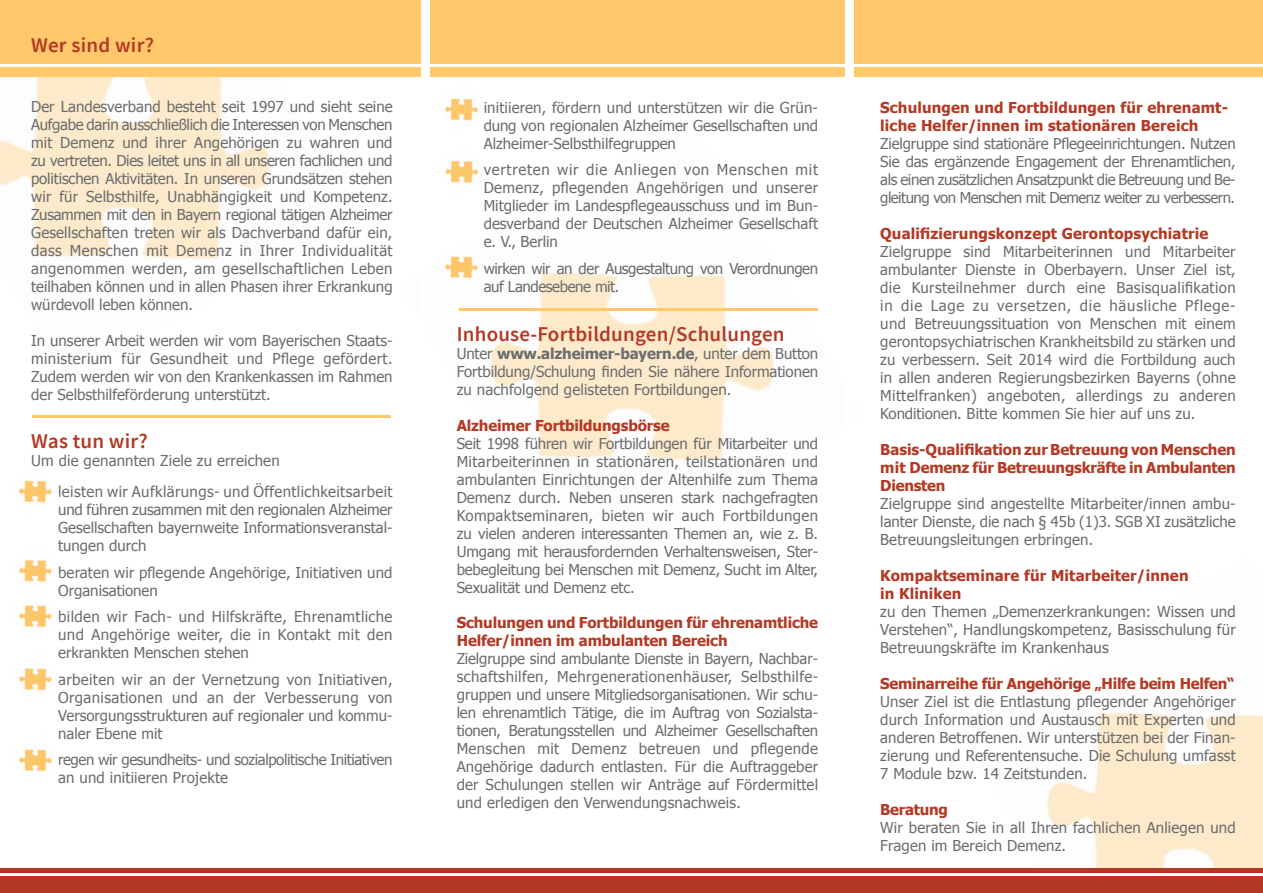
<style>
.page{position:relative;width:1263px;height:893px;background:#fff}
.page>*{position:absolute;margin:0;border:0;box-sizing:border-box;transform-origin:0 0}
.t1{font:600 21px "Source Sans Pro";letter-spacing:.01em;color:#b43924}
.t2{font:15px/18px "Tahoma";color:#6c6d70;text-align:justify}
.t3{font:700 15px/18px "Tahoma";letter-spacing:-.01em;color:#b43924}
.t4{font:700 15px/18px "Tahoma";letter-spacing:.01em;color:#b43924}
.t5{font:15px/18px "Tahoma";letter-spacing:-.025em;color:#6c6d70}
.s1{font-weight:700}
</style>
<div class="page">
<img style="left:1047px;top:712px;width:216px;height:156px">
<img style="left:614px;top:277px;width:204px;height:184px">
<img style="left:459px;top:277px;width:155px;height:181px">
<img style="left:541px;top:272px;width:183px;height:5px">
<img style="left:0;top:77px;width:271px;height:183px">
<img style="left:0;top:77px;width:141px;height:4px">
<img style="left:0;top:169px;width:110px;height:91px">
<div style="left:0;top:0;width:1263px;height:77px;background:#fec86b"></div>
<div style="left:845px;top:0;width:9px;height:893px;background:#fff"></div>
<div style="left:422px;top:0;width:8px;height:893px;background:#fff"></div>
<hr style="left:0;top:65px;width:1263px;height:2px;background:#fff">
<hr style="left:32px;top:415px;width:358px;height:3px;background:#fec86b">
<hr style="left:459px;top:308px;width:358px;height:2px;background:#fec86b">
<div style="left:0;top:868px;width:1263px;height:25px;background:#b43924"></div>
<hr style="left:0;top:874px;width:1263px;height:2px;background:#fff">
<img style="left:445px;top:98px;width:33px;height:23px">
<svg style="left:455px;top:103px;width:11px;height:11px"></svg>
<img style="left:445px;top:160px;width:34px;height:23px">
<svg style="left:458px;top:168px;width:6px;height:7px"></svg>
<img style="left:445px;top:255px;width:39px;height:37px">
<svg style="left:458px;top:266px;width:5px;height:8px"></svg>
<img style="left:18px;top:480px;width:34px;height:23px">
<svg style="left:32px;top:490px;width:6px;height:7px"></svg>
<img style="left:19px;top:559px;width:33px;height:23px">
<svg style="left:32px;top:570px;width:6px;height:8px"></svg>
<img style="left:19px;top:605px;width:33px;height:23px">
<svg style="left:32px;top:615px;width:6px;height:7px"></svg>
<img style="left:19px;top:668px;width:40px;height:23px">
<svg style="left:32px;top:677px;width:6px;height:8px"></svg>
<img style="left:19px;top:749px;width:33px;height:23px">
<svg style="left:32px;top:758px;width:6px;height:7px"></svg>
<h1 class="t1" style="left:31px;top:32px;width:124px">Wer sind wir?</h1>
<p class="t2" style="left:31px;top:97px;width:363px">Der Landesverband besteht seit 1997 und sieht seine Aufgabe darin ausschließlich die Interessen von Menschen mit Demenz und ihrer Angehörigen zu wahren und zu vertreten. Dies leitet uns in all unseren fachlichen und politischen Aktivitäten. In unseren Grundsätzen stehen wir für Selbsthilfe, Unabhängigkeit und Kompetenz.<br>Zusammen mit den in Bayern regional tätigen Alzheimer Gesellschaften treten wir als Dachverband dafür ein, dass Menschen mit Demenz in Ihrer Individualität angenommen werden, am gesellschaftlichen Leben teilhaben können und in allen Phasen ihrer Erkrankung würdevoll leben können.</p>
<p class="t2" style="left:31px;top:331px;width:363px">In unserer Arbeit werden wir vom Bayerischen Staats&shy;ministerium für Gesundheit und Pflege gefördert.<br>Zudem werden wir von den Krankenkassen im Rahmen der Selbsthilfeförderung unterstützt.</p>
<h1 class="t1" style="left:31px;top:428px;width:118px">Was tun wir?</h1>
<p class="t2" style="left:31px;top:451px;width:250px">Um die genannten Ziele zu erreichen</p>
<p class="t2" style="left:58px;top:482px;width:336px;text-indent:-27px">• leisten wir Aufklärungs- und Öffentlichkeitsarbeit und führen zusammen mit den regionalen Alzheimer Gesellschaften bayernweite Informationsveranstal&shy;tungen durch</p>
<p class="t2" style="left:58px;top:562px;width:336px;text-indent:-27px">• beraten wir pflegende Angehörige, Initiativen und<br>Organisationen</p>
<p class="t2" style="left:58px;top:607px;width:336px;text-indent:-27px">• bilden wir Fach- und Hilfskräfte, Ehrenamtliche und Angehörige weiter, die in Kontakt mit den erkrankten Menschen stehen</p>
<p class="t2" style="left:58px;top:669px;width:336px;text-indent:-27px">• arbeiten wir an der Vernetzung von Initiativen, Organisationen und an der Verbesserung von Versorgungsstrukturen auf regionaler und kommu&shy;naler Ebene mit</p>
<p class="t5" style="left:58px;top:750px;width:336px;text-indent:-27px">• regen wir gesundheits- und sozialpolitische Initiativen an und initiieren Projekte</p>
<p class="t2" style="left:484px;top:97px;width:336px;text-indent:-27px">• initiieren, fördern und unterstützen wir die Grün&shy;dung von regionalen Alzheimer Gesellschaften und Alzheimer-Selbsthilfegruppen</p>
<p class="t2" style="left:484px;top:160px;width:336px;text-indent:-27px">• vertreten wir die Anliegen von Menschen mit Demenz, pflegenden Angehörigen und unserer Mitglieder im Landespflegeausschuss und im Bun&shy;desverband der Deutschen Alzheimer Gesellschaft e. V., Berlin</p>
<p class="t5" style="left:484px;top:258px;width:336px;text-indent:-27px">• wirken wir an der Ausgestaltung von Verordnungen auf Landesebene mit.</p>
<h1 class="t1" style="left:457px;top:321px;width:329px">Inhouse-Fortbildungen/Schulungen</h1>
<p class="t2" style="left:457px;top:344px;width:363px">Unter <span class="s1">www.alzheimer-bayern.de</span>, unter dem Button Fortbildung/Schulung finden Sie nähere Informationen zu nachfolgend gelisteten Fortbildungen.</p>
<p class="t3" style="left:457px;top:416px;width:214px">Alzheimer Fortbildungsbörse</p>
<p class="t2" style="left:457px;top:434px;width:363px">Seit 1998 führen wir Fortbildungen für Mitarbeiter und Mitarbeiterinnen in stationären, teilstationären und ambulanten Einrichtungen der Altenhilfe zum Thema Demenz durch. Neben unseren stark nachgefragten Kompaktseminaren, bieten wir auch Fortbildungen zu vielen anderen interessanten Themen an, wie z. B.<br>Umgang mit herausfordernden Verhaltensweisen, Ster&shy;bebegleitung bei Menschen mit Demenz, Sucht im Alter, Sexualität und Demenz etc.</p>
<p class="t3" style="left:457px;top:613px;width:363px">Schulungen und Fortbildungen für ehrenamtliche<br>Helfer/innen im ambulanten Bereich</p>
<p class="t2" style="left:457px;top:649px;width:363px">Zielgruppe sind ambulante Dienste in Bayern, Nachbar&shy;schaftshilfen, Mehrgenerationenhäuser, Selbsthilfe&shy;gruppen und unsere Mitgliedsorganisationen. Wir schu&shy;len ehrenamtlich Tätige, die im Auftrag von Sozialsta&shy;tionen, Beratungsstellen und Alzheimer Gesellschaften Menschen mit Demenz betreuen und pflegende Angehörige dadurch entlasten. Für die Auftraggeber der Schulungen stellen wir Anträge auf Fördermittel und erledigen den Verwendungsnachweis.</p>
<p class="t4" style="left:880px;top:97px;width:349px">Schulungen und Fortbildungen für ehrenamt&shy;liche Helfer/innen im stationären Bereich</p>
<p class="t2" style="left:880px;top:133px;width:357px">Zielgruppe sind stationäre Pflegeeinrichtungen. Nutzen Sie das ergänzende Engagement der Ehrenamtlichen, als einen zusätzlichen Ansatzpunkt die Betreuung und Be&shy;gleitung von Menschen mit Demenz weiter zu verbessern.</p>
<p class="t4" style="left:880px;top:223px;width:330px">Qualifizierungskonzept Gerontopsychiatrie</p>
<p class="t2" style="left:880px;top:241px;width:357px">Zielgruppe sind Mitarbeiterinnen und Mitarbeiter ambulanter Dienste in Oberbayern. Unser Ziel ist, die Kursteilnehmer durch eine Basisqualifikation in die Lage zu versetzen, die häusliche Pflege&shy;und Betreuungssituation von Menschen mit einem gerontopsychiatrischen Krankheitsbild zu stärken und zu verbessern. Seit 2014 wird die Fortbildung auch in allen anderen Regierungsbezirken Bayerns (ohne Mittelfranken) angeboten, allerdings zu anderen Konditionen. Bitte kommen Sie hier auf uns zu.</p>
<p class="t3" style="left:880px;top:439px;width:357px;text-align:justify">Basis-Qualifikation zur Betreuung von Menschen mit Demenz für Betreuungskräfte in Ambulanten Diensten</p>
<p class="t2" style="left:880px;top:493px;width:357px">Zielgruppe sind angestellte Mitarbeiter/innen ambu&shy;lanter Dienste, die nach § 45b (1)3. SGB XI zusätzliche Betreuungsleitungen erbringen.</p>
<p class="t4" style="left:880px;top:565px;width:310px">Kompaktseminare für Mitarbeiter/innen in Kliniken</p>
<p class="t2" style="left:880px;top:601px;width:357px">zu den Themen „Demenzerkrankungen: Wissen und Verstehen“, Handlungskompetenz, Basisschulung für Betreuungskräfte im Krankenhaus</p>
<p class="t3" style="left:880px;top:673px;width:356px">Seminarreihe für Angehörige „Hilfe beim Helfen“</p>
<p class="t2" style="left:880px;top:691px;width:357px">Unser Ziel ist die Entlastung pflegender Angehöriger durch Information und Austausch mit Experten und anderen Betroffenen. Wir unterstützen bei der Finan&shy;zierung und Referentensuche. Die Schulung umfasst 7 Module bzw. 14 Zeitstunden.</p>
<p class="t3" style="left:880px;top:799px;width:69px">Beratung</p>
<p class="t2" style="left:880px;top:817px;width:357px">Wir beraten Sie in all Ihren fachlichen Anliegen und<br>Fragen im Bereich Demenz.</p>
</div>
